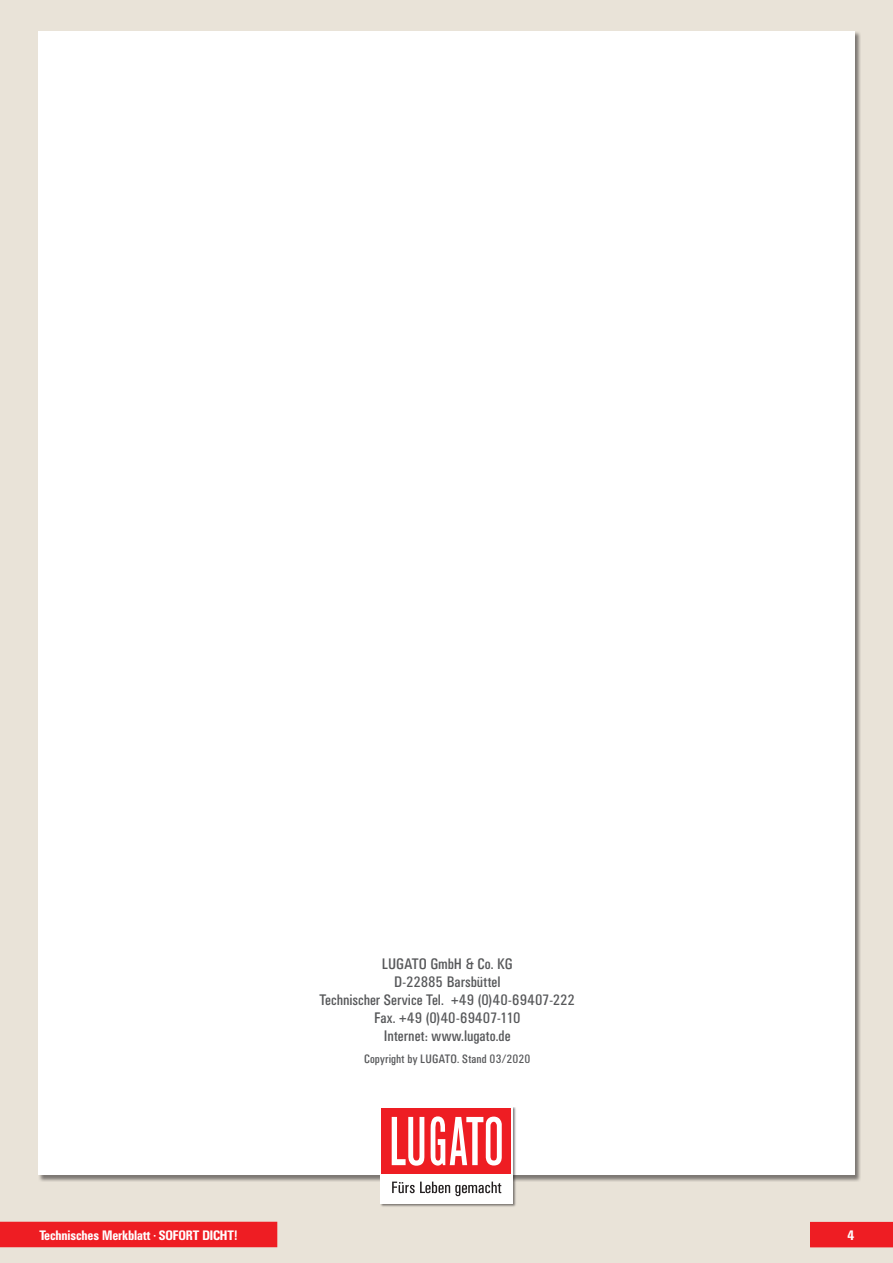
<style>
.page{position:relative;width:893px;height:1263px;background:#e9e3d8}
.page>*{position:absolute;margin:0;border:0;box-sizing:border-box;transform-origin:0 0}
.t1{font:condensed 15px/18px "UN11";letter-spacing:.005em;color:#57585a;text-align:center}
.t2{font:500 condensed 13.5px "UN11";color:#fff}
.t3{font:condensed 12px "UN11";letter-spacing:.02em;color:#57585a}
</style>
<div class="page">
<div style="left:810px;top:1222px;width:83px;height:25px;background:#ee1d23"></div>
<div style="left:38px;top:31px;width:817px;height:1144px;background:#fff"></div>
<div style="left:380px;top:1107px;width:137px;height:101px;background:#231f20;opacity:.55"></div>
<div style="left:380px;top:1106px;width:133px;height:97px;background:#fff"></div>
<div style="left:382px;top:1108px;width:129px;height:66px;background:#ee1d23"></div>
<svg style="left:392px;top:1117px;width:32px;height:49px"></svg>
<svg style="left:430px;top:1116px;width:72px;height:50px"></svg>
<svg style="left:392px;top:1181px;width:109px;height:15px"></svg>
<div style="left:0;top:1222px;width:277px;height:25px;background:#ee1d23"></div>
<p class="t1" style="left:319px;top:954px;width:257px">LUGATO GmbH &amp; Co. KG<br>D-22885 Barsbüttel<br>Technischer Service Tel. +49 (0)40-69407-222<br>Fax. +49 (0)40-69407-110<br>Internet: www.lugato.de</p>
<p class="t3" style="left:364px;top:1052px;width:168px">Copyright by LUGATO. Stand 03/2020</p>
<p class="t2" style="left:39px;top:1227px;width:199px">Technisches Merkblatt <sup>•</sup> SOFORT DICHT!</p>
<p class="t2" style="left:847px;top:1227px;width:8px">4</p>
</div>
